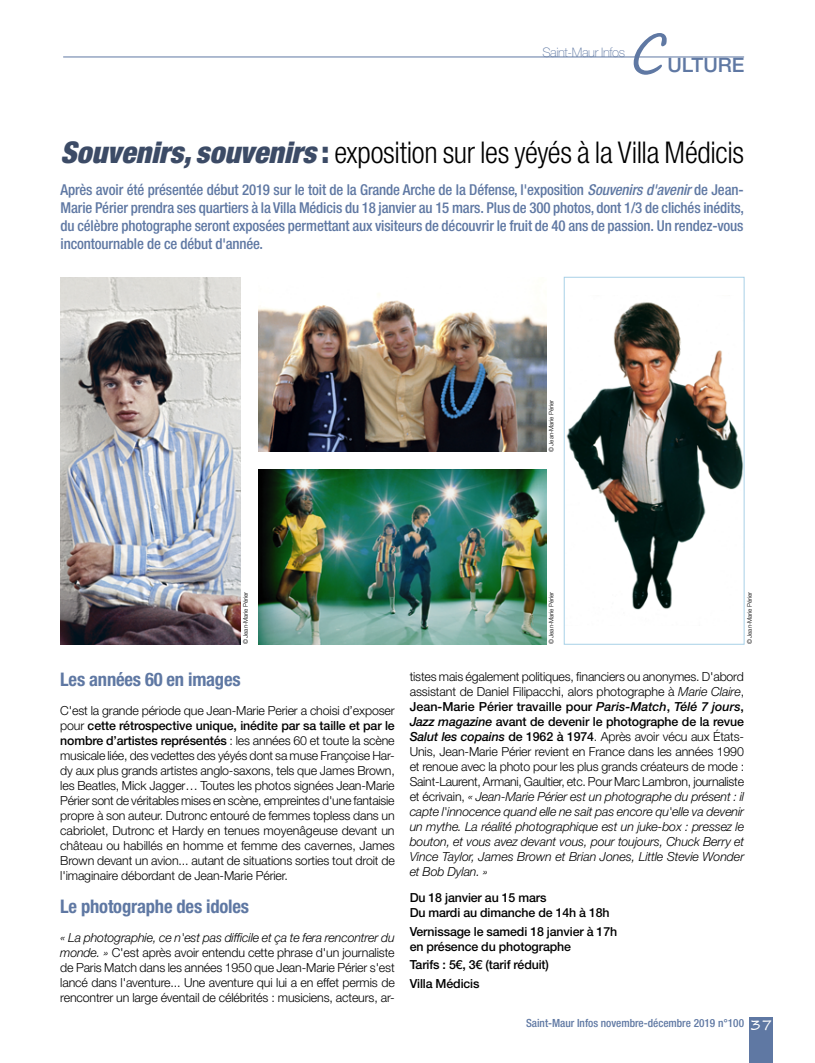
<style>
.page{position:relative;width:815px;height:1063px;background:#fff}
.page>*{position:absolute;margin:0;border:0;box-sizing:border-box;transform-origin:0 0}
.t1{font:52.5px "Segoe Print";color:#5f78a3}
.t2{font:300 condensed 30px "Helvetica Neue LT Std";letter-spacing:-.015em;color:#000}
.t3{font:500 20px "Helvetica Neue LT Std";color:#5f78a3}
.t4{font:700 condensed 18.75px "Helvetica Neue LT Std";letter-spacing:-.01em;color:#5f78a3}
.t5{font:500 condensed 15px/18px "Helvetica Neue LT Std";letter-spacing:-.01em;color:#5f78a3;text-align:justify}
.t6{font:15px "Segoe Print";color:#fff}
.t7{font:100 13.12px "Helvetica Neue LT Std";letter-spacing:-.03em;color:#5f78a3}
.t8{font:300 12.5px/15px "Helvetica Neue LT Std";letter-spacing:-.01em;color:#000;text-align:justify}
.t9{font:500 12.5px/15px "Helvetica Neue LT Std";letter-spacing:-.01em;color:#000}
.t10{font:500 condensed 11.25px "Helvetica Neue LT Std";color:#5f78a3}
.t11{font:300 6.25px "Helvetica Neue LT Std";letter-spacing:-.01em;color:#000}
.s1{font-weight:900;font-style:italic;color:#3c4b66}
.s2{font-weight:900;color:#3c4b66}
.s3{font-style:italic}
.s4{font-weight:500}
.s5{font-weight:500;font-style:italic}
</style>
<div class="page">
<div style="left:749px;top:1017px;width:23px;height:46px;background:#5f78a3"></div>
<hr style="left:63px;top:57px;width:681px;height:1px;background:#5f78a3">
<img style="left:566px;top:302px;width:176px;height:308px">
<div style="left:564px;top:277px;width:180px;height:367px;border:1px solid #a8d1e7"></div>
<img style="left:61px;top:277px;width:179px;height:367px">
<img style="left:258px;top:294px;width:288px;height:158px">
<img style="left:258px;top:470px;width:288px;height:174px">
<p class="t7" style="left:542px;top:44px;width:84px">Saint-Maur Infos</p>
<h1 class="t1" style="left:631px;top:7px;width:38px">C</h1>
<h3 class="t3" style="left:667px;top:53px;width:79px">ULTURE</h3>
<h2 class="t2" style="left:61px;top:135px;width:685px"><span class="s1">Souvenirs, souvenirs</span> <span class="s2">:</span> exposition sur les yéyés à la Villa Médicis</h2>
<p class="t5" style="left:61px;top:181px;width:685px">Après avoir été présentée début 2019 sur le toit de la Grande Arche de la Défense, l'exposition <span class="s3">Souvenirs d'avenir</span> de Jean-Marie Périer prendra ses quartiers à la Villa Médicis du 18 janvier au 15 mars. Plus de 300 photos, dont 1/3 de clichés inédits, du célèbre photographe seront exposées permettant aux visiteurs de découvrir le fruit de 40 ans de passion. Un rendez-vous incontournable de ce début d'année.</p>
<p class="t11" style="left:548px;top:452px;width:54px;rotate:-90deg">© Jean-Marie Périer</p>
<p class="t11" style="left:242px;top:644px;width:54px;rotate:-90deg">© Jean-Marie Périer</p>
<p class="t11" style="left:548px;top:644px;width:54px;rotate:-90deg">© Jean-Marie Périer</p>
<p class="t11" style="left:746px;top:644px;width:54px;rotate:-90deg">© Jean-Marie Périer</p>
<h3 class="t4" style="left:60px;top:668px;width:182px">Les années 60 en images</h3>
<p class="t8" style="left:60px;top:703px;width:336px">C'est la grande période que Jean-Marie Perier a choisi d’exposer pour <span class="s4">cette rétrospective unique, inédite par sa taille et par le nombre d’artistes représentés</span> : les années 60 et toute la scène musicale liée, des vedettes des yéyés dont sa muse Françoise Har&shy;dy aux plus grands artistes anglo-saxons, tels que James Brown, les Beatles, Mick Jagger… Toutes les photos signées Jean-Marie Périer sont de véritables mises en scène, empreintes d'une fantaisie propre à son auteur. Dutronc entouré de femmes topless dans un cabriolet, Dutronc et Hardy en tenues moyenâgeuse devant un château ou habillés en homme et femme des cavernes, James Brown devant un avion... autant de situations sorties tout droit de l'imaginaire débordant de Jean-Marie Périer.</p>
<h3 class="t4" style="left:60px;top:895px;width:190px">Le photographe des idoles</h3>
<p class="t8" style="left:60px;top:930px;width:336px"><span class="s3">« La photographie, ce n'est pas difficile et ça te fera rencontrer du monde. »</span> C'est après avoir entendu cette phrase d'un journaliste de Paris Match dans les années 1950 que Jean-Marie Périer s'est lancé dans l'aventure... Une aventure qui lui a en effet permis de rencontrer un large éventail de célébrités : musiciens, acteurs, ar-</p>
<p class="t8" style="left:410px;top:669px;width:336px">tistes mais également politiques, financiers ou anonymes. D'abord assistant de Daniel Filipacchi, alors photographe à <span class="s3">Marie Claire</span>, <span class="s4">Jean-Marie Périer travaille pour</span> <span class="s5">Paris-Match</span><span class="s4">,</span> <span class="s5">Télé 7 jours</span><span class="s4">, </span><span class="s5">Jazz magazine</span> <span class="s4">avant de devenir le photographe de la revue </span><span class="s5">Salut les copains</span> <span class="s4">de 1962 à 1974</span>. Après avoir vécu aux États-Unis, Jean-Marie Périer revient en France dans les années 1990 et renoue avec la photo pour les plus grands créateurs de mode :<br>Saint-Laurent, Armani, Gaultier, etc. Pour Marc Lambron, journaliste et écrivain, <span class="s3">« Jean-Marie Périer est un photographe du présent : il capte l'innocence quand elle ne sait pas encore qu'elle va devenir un mythe. La réalité photographique est un juke-box : pressez le bouton, et vous avez devant vous, pour toujours, Chuck Berry et Vince Taylor, James Brown et Brian Jones, Little Stevie Wonder et Bob Dylan. »</span></p>
<p class="t9" style="left:410px;top:890px;width:202px">Du 18 janvier au 15 mars<br>Du mardi au dimanche de 14h à 18h</p>
<p class="t9" style="left:410px;top:923px;width:209px">Vernissage le samedi 18 janvier à 17h en présence du photographe</p>
<p class="t9" style="left:410px;top:955px;width:141px;line-height:18.5px">Tarifs : 5€, 3€ (tarif réduit)<br>Villa Médicis</p>
<p class="t10" style="left:526px;top:1016px;width:220px">Saint-Maur Infos novembre-décembre 2019 n°100</p>
<p class="t6" style="left:750px;top:1011px;width:23px">37</p>
</div>
